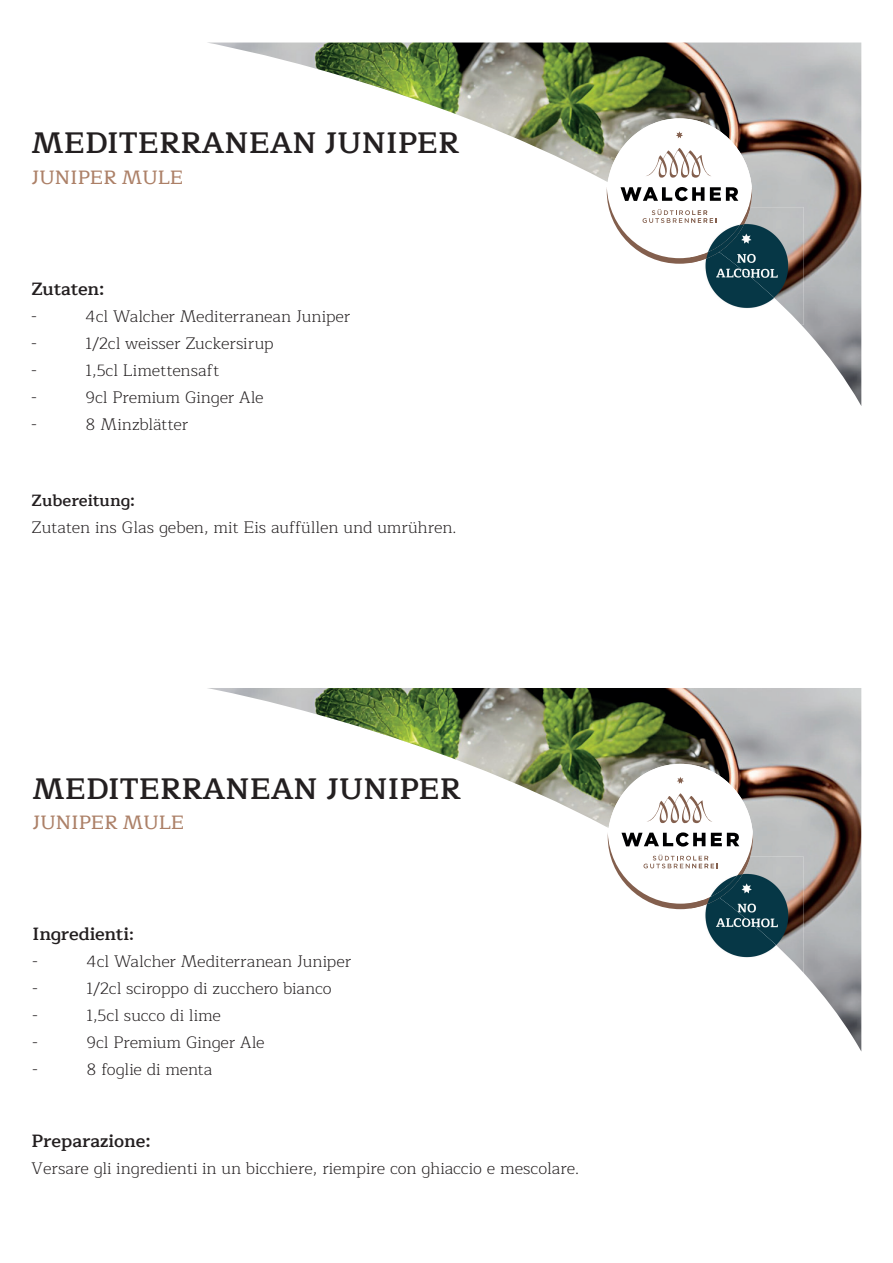
<style>
.page{position:relative;width:893px;height:1263px;background:#fff}
.page>*{position:absolute;margin:0;border:0;box-sizing:border-box;transform-origin:0 0}
.t1{font:600 30px "Maitree";color:#231f20}
.t2{font:500 19.5px "Maitree";color:#ac8067}
.t3{font:600 18px "Maitree";letter-spacing:-.01em;color:#231f20}
.t4{font:300 16.5px "Maitree";color:#231f20}
.t5{font:600 16.5px "Maitree";color:#231f20}
.s1{font-size:16.5px}
</style>
<div class="page">
<img style="left:208px;top:688px;width:653px;height:363px">
<img style="left:210px;top:43px;width:651px;height:362px">
<img style="left:690px;top:264px;width:29px;height:61px">
<img style="left:719px;top:207px;width:85px;height:118px">
<svg style="left:607px;top:118px;width:145px;height:146px"></svg>
<img style="left:690px;top:909px;width:114px;height:65px">
<img style="left:719px;top:857px;width:85px;height:116px">
<svg style="left:608px;top:764px;width:145px;height:145px"></svg>
<h1 class="t1" style="left:32px;top:118px;width:429px">MEDITERRANEAN JUNIPER</h1>
<p class="t2" style="left:32px;top:161px;width:153px">JUNIPER MULE</p>
<p class="t3" style="left:32px;top:274px;width:74px">Zutaten:</p>
<p class="t4" style="left:32px;top:304px;width:7px">-</p>
<p class="t4" style="left:86px;top:304px;width:266px">4cl Walcher Mediterranean Juniper</p>
<p class="t4" style="left:32px;top:331px;width:7px">-</p>
<p class="t4" style="left:86px;top:331px;width:190px">1/2cl weisser Zuckersirup</p>
<p class="t4" style="left:32px;top:358px;width:7px">-</p>
<p class="t4" style="left:86px;top:358px;width:135px">1,5cl Limettensaft</p>
<p class="t4" style="left:32px;top:385px;width:7px">-</p>
<p class="t4" style="left:86px;top:385px;width:180px">9cl Premium Ginger Ale</p>
<p class="t4" style="left:32px;top:412px;width:7px">-</p>
<p class="t4" style="left:86px;top:412px;width:104px">8 Minzblätter</p>
<p class="t5" style="left:32px;top:486px;width:105px">Zubereitung:</p>
<p class="t4" style="left:32px;top:515px;width:426px">Zutaten ins Glas geben, mit Eis auffüllen und umrühren.</p>
<h1 class="t1" style="left:33px;top:764px;width:430px">MEDITERRANEAN JUNIPER</h1>
<p class="t2" style="left:33px;top:807px;width:153px">JUNIPER MULE</p>
<p class="t3" style="left:33px;top:919px;width:103px">Ingredienti<span class="s1">:</span></p>
<p class="t4" style="left:33px;top:950px;width:7px">-</p>
<p class="t4" style="left:87px;top:950px;width:266px">4cl Walcher Mediterranean Juniper</p>
<p class="t4" style="left:33px;top:977px;width:7px">-</p>
<p class="t4" style="left:87px;top:977px;width:247px">1/2cl sciroppo di zucchero bianco</p>
<p class="t4" style="left:33px;top:1004px;width:7px">-</p>
<p class="t4" style="left:87px;top:1004px;width:136px">1,5cl succo di lime</p>
<p class="t4" style="left:33px;top:1031px;width:7px">-</p>
<p class="t4" style="left:87px;top:1031px;width:180px">9cl Premium Ginger Ale</p>
<p class="t4" style="left:33px;top:1057px;width:7px">-</p>
<p class="t4" style="left:87px;top:1057px;width:127px">8 foglie di menta</p>
<p class="t3" style="left:32px;top:1126px;width:121px">Preparazione:</p>
<p class="t4" style="left:32px;top:1156px;width:549px">Versare gli ingredienti in un bicchiere, riempire con ghiaccio e mescolare.</p>
</div>
